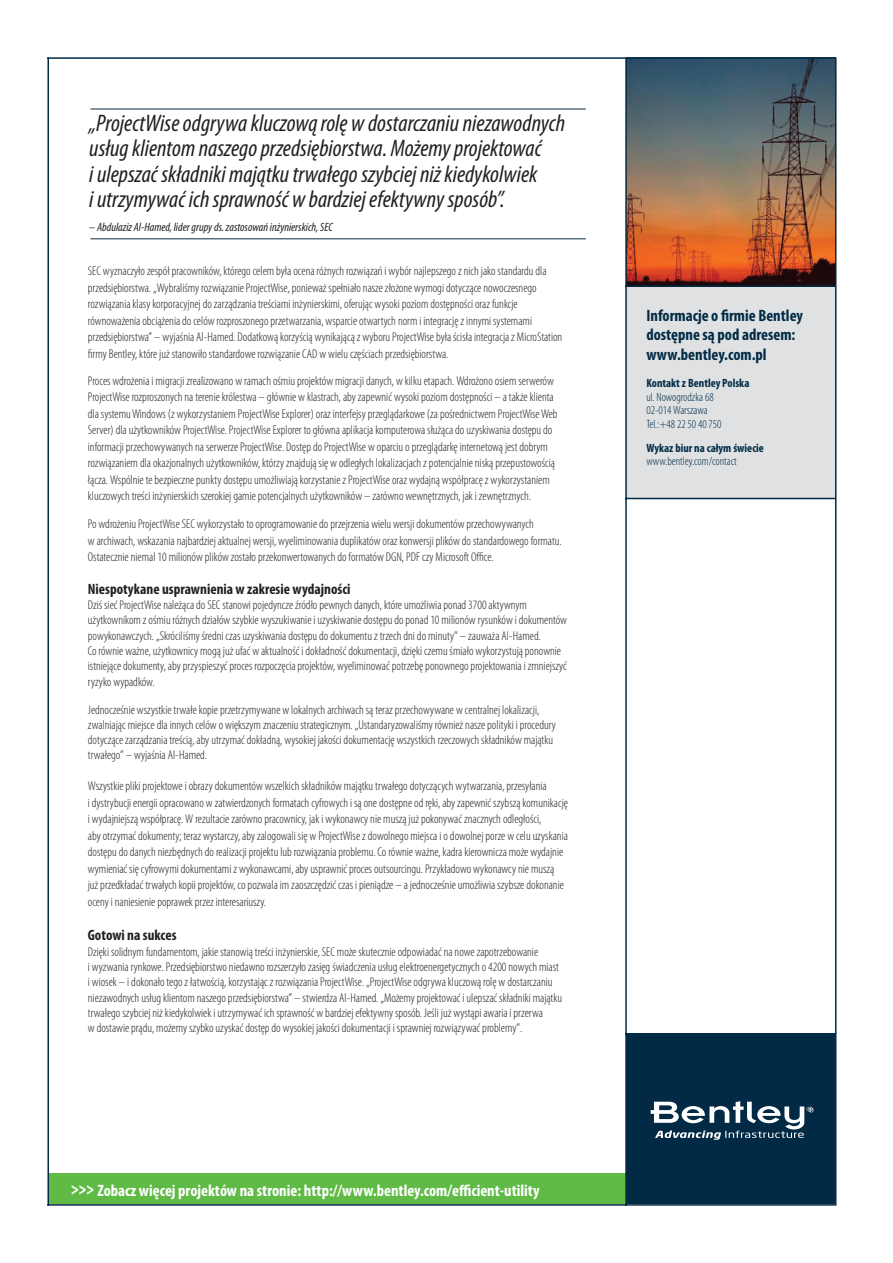
<style>
.page{position:relative;width:893px;height:1263px;background:#fff}
.page>*{position:absolute;margin:0;border:0;box-sizing:border-box;transform-origin:0 0}
.t1{font:italic condensed 24px/25.5px "Myriad Pro";color:#231f20}
.t2{font:700 condensed 16.5px "Myriad Pro";color:#fff}
.t3{font:700 condensed 16.5px "Myriad Pro";color:#002b45}
.t4{font:700 condensed 16.5px "Univers";color:#fff;scale:.93 1}
.t5{font:700 condensed 15px "Myriad Pro";color:#231f20}
.t6{font:300 condensed 12.75px/16.5px "Myriad Pro";color:#231f20}
.t7{font:300 condensed 12px "Myriad Pro";color:#002b45}
.t8{font:italic condensed 12px "Myriad Pro";color:#231f20}
.t9{font:700 condensed 12px "Myriad Pro";color:#002b45}
</style>
<div class="page">
<img style="left:627px;top:59px;width:208px;height:226px">
<div style="left:48px;top:1173px;width:579px;height:31px;background:#60bb46"></div>
<div style="left:626px;top:287px;width:209px;height:211px;background:#e0e1e3"></div>
<div style="left:626px;top:1033px;width:209px;height:171px;background:#032a44"></div>
<hr style="left:835px;top:57px;width:1px;height:1147px;background:#032a44">
<hr style="left:625px;top:58px;width:2px;height:1148px;background:#032a44">
<hr style="left:47px;top:57px;width:2px;height:1149px;background:#032a44">
<hr style="left:48px;top:57px;width:788px;height:2px;background:#032a44">
<hr style="left:48px;top:1204px;width:788px;height:2px;background:#032a44">
<hr style="left:625px;top:285px;width:210px;height:2px;background:#032a44">
<hr style="left:625px;top:498px;width:210px;height:1px;background:#032a44">
<hr style="left:90px;top:109px;width:496px;height:1px;background:#032a44">
<hr style="left:90px;top:238px;width:496px;height:1px;background:#032a44">
<svg style="left:651px;top:1101px;width:163px;height:39px"></svg>
<p class="t1" style="left:89px;top:110px;width:477px">„ProjectWise odgrywa kluczową rolę w dostarczaniu niezawodnych usług klientom naszego przedsiębiorstwa. Możemy projektować<br>i ulepszać składniki majątku trwałego szybciej niż kiedykolwiek<br>i utrzymywać ich sprawność w bardziej efektywny sposób”.</p>
<p class="t8" style="left:89px;top:220px;width:245px">– Abdulaziz Al-Hamed, lider grupy ds. zastosowań inżynierskich, SEC</p>
<p class="t6" style="left:88px;top:263px;width:476px">SEC wyznaczyło zespół pracowników, którego celem była ocena różnych rozwiązań i wybór najlepszego z nich jako standardu dla przedsiębiorstwa. „Wybraliśmy rozwiązanie ProjectWise, ponieważ spełniało nasze złożone wymogi dotyczące nowoczesnego rozwiązania klasy korporacyjnej do zarządzania treściami inżynierskimi, oferując wysoki poziom dostępności oraz funkcje równoważenia obciążenia do celów rozproszonego przetwarzania, wsparcie otwartych norm i integrację z innymi systemami przedsiębiorstwa” – wyjaśnia Al-Hamed. Dodatkową korzyścią wynikającą z wyboru ProjectWise była ścisła integracja z MicroStation firmy Bentley, które już stanowiło standardowe rozwiązanie CAD w wielu częściach przedsiębiorstwa.</p>
<p class="t6" style="left:88px;top:373px;width:471px">Proces wdrożenia i migracji zrealizowano w ramach ośmiu projektów migracji danych, w kilku etapach. Wdrożono osiem serwerów ProjectWise rozproszonych na terenie królestwa – głównie w klastrach, aby zapewnić wysoki poziom dostępności – a także klienta dla systemu Windows (z wykorzystaniem ProjectWise Explorer) oraz interfejsy przeglądarkowe (za pośrednictwem ProjectWise Web Server) dla użytkowników ProjectWise. ProjectWise Explorer to główna aplikacja komputerowa służąca do uzyskiwania dostępu do informacji przechowywanych na serwerze ProjectWise. Dostęp do ProjectWise w oparciu o przeglądarkę internetową jest dobrym rozwiązaniem dla okazjonalnych użytkowników, którzy znajdują się w odległych lokalizacjach z potencjalnie niską przepustowością łącza. Wspólnie te bezpieczne punkty dostępu umożliwiają korzystanie z ProjectWise oraz wydajną współpracę z wykorzystaniem kluczowych treści inżynierskich szerokiej gamie potencjalnych użytkowników – zarówno wewnętrznych, jak i zewnętrznych.</p>
<p class="t6" style="left:88px;top:516px;width:475px">Po wdrożeniu ProjectWise SEC wykorzystało to oprogramowanie do przejrzenia wielu wersji dokumentów przechowywanych<br>w archiwach, wskazania najbardziej aktualnej wersji, wyeliminowania duplikatów oraz konwersji plików do standardowego formatu.<br>Ostatecznie niemal 10 milionów plików zostało przekonwertowanych do formatów DGN, PDF czy Microsoft Office.</p>
<p class="t5" style="left:88px;top:579px;width:264px">Niespotykane usprawnienia w zakresie wydajności</p>
<p class="t6" style="left:88px;top:598px;width:481px;line-height:15.3px">Dziś sieć ProjectWise należąca do SEC stanowi pojedyncze źródło pewnych danych, które umożliwia ponad 3700 aktywnym użytkownikom z ośmiu różnych działów szybkie wyszukiwanie i uzyskiwanie dostępu do ponad 10 milionów rysunków i dokumentów powykonawczych. „Skróciliśmy średni czas uzyskiwania dostępu do dokumentu z trzech dni do minuty” – zauważa Al-Hamed.<br>Co równie ważne, użytkownicy mogą już ufać w aktualność i dokładność dokumentacji, dzięki czemu śmiało wykorzystują ponownie istniejące dokumenty, aby przyspieszyć proces rozpoczęcia projektów, wyeliminować potrzebę ponownego projektowania i zmniejszyć ryzyko wypadków.</p>
<p class="t6" style="left:88px;top:702px;width:470px;line-height:15.3px">Jednocześnie wszystkie trwałe kopie przetrzymywane w lokalnych archiwach są teraz przechowywane w centralnej lokalizacji, zwalniając miejsce dla innych celów o większym znaczeniu strategicznym. „Ustandaryzowaliśmy również nasze polityki i procedury dotyczące zarządzania treścią, aby utrzymać dokładną, wysokiej jakości dokumentację wszystkich rzeczowych składników majątku trwałego” – wyjaśnia Al-Hamed.</p>
<p class="t6" style="left:88px;top:778px;width:482px">Wszystkie pliki projektowe i obrazy dokumentów wszelkich składników majątku trwałego dotyczących wytwarzania, przesyłania<br>i dystrybucji energii opracowano w zatwierdzonych formatach cyfrowych i są one dostępne od ręki, aby zapewnić szybszą komunikację i wydajniejszą współpracę. W rezultacie zarówno pracownicy, jak i wykonawcy nie muszą już pokonywać znacznych odległości,<br>aby otrzymać dokumenty; teraz wystarczy, aby zalogowali się w ProjectWise z dowolnego miejsca i o dowolnej porze w celu uzyskania dostępu do danych niezbędnych do realizacji projektu lub rozwiązania problemu. Co równie ważne, kadra kierownicza może wydajnie wymieniać się cyfrowymi dokumentami z wykonawcami, aby usprawnić proces outsourcingu. Przykładowo wykonawcy nie muszą<br>już przedkładać trwałych kopii projektów, co pozwala im zaoszczędzić czas i pieniądze – a jednocześnie umożliwia szybsze dokonanie oceny i naniesienie poprawek przez interesariuszy.</p>
<p class="t5" style="left:88px;top:926px;width:90px">Gotowi na sukces</p>
<p class="t6" style="left:88px;top:944px;width:476px;line-height:15.3px">Dzięki solidnym fundamentom, jakie stanowią treści inżynierskie, SEC może skutecznie odpowiadać na nowe zapotrzebowanie<br>i wyzwania rynkowe. Przedsiębiorstwo niedawno rozszerzyło zasięg świadczenia usług elektroenergetycznych o 4200 nowych miast i wiosek – i dokonało tego z łatwością, korzystając z rozwiązania ProjectWise. „ProjectWise odgrywa kluczową rolę w dostarczaniu niezawodnych usług klientom naszego przedsiębiorstwa” – stwierdza Al-Hamed. „Możemy projektować i ulepszać składniki majątku trwałego szybciej niż kiedykolwiek i utrzymywać ich sprawność w bardziej efektywny sposób. Jeśli już wystąpi awaria i przerwa<br>w dostawie prądu, możemy szybko uzyskać dostęp do wysokiej jakości dokumentacji i sprawniej rozwiązywać problemy”.</p>
<p class="t2" style="left:97px;top:1180px;width:444px">Zobacz więcej projektów na stronie: http://www.bentley.com/efficient-utility</p>
<p class="t4" style="left:71px;top:1178px;width:26px">&gt;&gt;&gt;</p>
<p class="t3" style="left:646px;top:305px;width:158px">Informacje o firmie Bentley</p>
<p class="t3" style="left:646px;top:325px;width:151px">dostępne są pod adresem:</p>
<p class="t3" style="left:646px;top:344px;width:122px">www.bentley.com.pl</p>
<p class="t9" style="left:646px;top:376px;width:105px">Kontakt z Bentley Polska</p>
<p class="t7" style="left:646px;top:390px;width:69px">ul. Nowogrodzka 68</p>
<p class="t7" style="left:646px;top:404px;width:63px">02-014 Warszawa</p>
<p class="t7" style="left:646px;top:417px;width:77px">Tel.:+48 22 50 40 750</p>
<p class="t9" style="left:646px;top:440px;width:119px">Wykaz biur na całym świecie</p>
<p class="t7" style="left:646px;top:455px;width:92px">www.bentley.com/contact</p>
</div>
